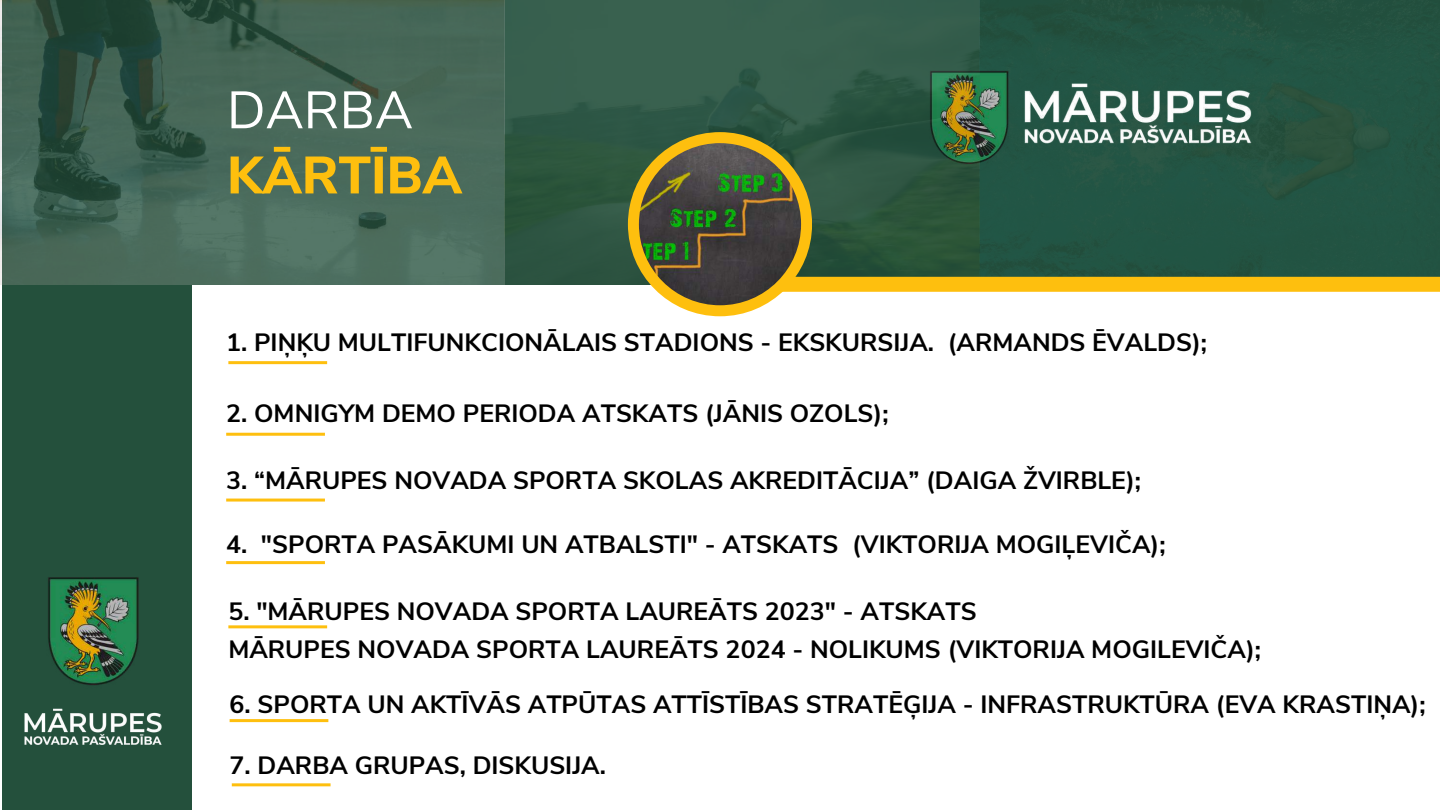
<style>
.page{position:relative;width:1440px;height:810px;background:#fff}
.page>*{position:absolute;margin:0;border:0;box-sizing:border-box;transform-origin:0 0}
.t1{font:800 52.4px "Nunito Sans";color:#febf0e}
.t2{font:52.4px "Nunito Sans";color:#fff}
.t3{font:700 25px/37.5px "Nunito Sans";color:#000}
</style>
<div class="page">
<div style="left:2px;top:270px;width:189px;height:540px;background:#24503c"></div>
<img style="left:0;top:0;width:1440px;height:284px">
<hr style="left:228px;top:361px;width:99px;height:3px;background:#febf0e">
<hr style="left:226px;top:433px;width:99px;height:3px;background:#febf0e">
<hr style="left:226px;top:499px;width:99px;height:3px;background:#febf0e">
<img style="left:928px;top:39px;width:339px;height:162px">
<hr style="left:226px;top:561px;width:99px;height:3px;background:#febf0e">
<div style="left:729px;top:277px;width:711px;height:15px;background:#febf0e"></div>
<div style="left:628px;top:132px;width:184px;height:184px;background:#febf0e;border-radius:50%"></div>
<img style="left:639px;top:143px;width:162px;height:162px;border-radius:50%">
<hr style="left:228px;top:625px;width:99px;height:3px;background:#febf0e">
<hr style="left:230px;top:719px;width:98px;height:3px;background:#febf0e">
<img style="left:24px;top:708px;width:138px;height:37px">
<img style="left:48px;top:577px;width:91px;height:108px">
<hr style="left:232px;top:783px;width:99px;height:3px;background:#febf0e">
<h1 class="t2" style="left:227px;top:75px;width:188px">DARBA</h1>
<h1 class="t1" style="left:227px;top:140px;width:236px">KĀRTĪBA</h1>
<p class="t3" style="left:226px;top:324px;width:982px">1. PIŅĶU MULTIFUNKCIONĀLAIS STADIONS - EKSKURSIJA. (ARMANDS ĒVALDS);</p>
<p class="t3" style="left:226px;top:395px;width:664px">2. OMNIGYM DEMO PERIODA ATSKATS (JĀNIS OZOLS);</p>
<p class="t3" style="left:226px;top:462px;width:916px">3. “MĀRUPES NOVADA SPORTA SKOLAS AKREDITĀCIJA” (DAIGA ŽVIRBLE);</p>
<p class="t3" style="left:226px;top:526px;width:941px">4. "SPORTA PASĀKUMI UN ATBALSTI" - ATSKATS (VIKTORIJA MOGIĻEVIČA);</p>
<p class="t3" style="left:228px;top:593px;width:1034px">5. "MĀRUPES NOVADA SPORTA LAUREĀTS 2023" - ATSKATS<br>MĀRUPES NOVADA SPORTA LAUREĀTS 2024 - NOLIKUMS (VIKTORIJA MOGILEVIČA);</p>
<p class="t3" style="left:230px;top:686px;width:1197px">6. SPORTA UN AKTĪVĀS ATPŪTAS ATTĪSTĪBAS STRATĒĢIJA - INFRASTRUKTŪRA (EVA KRASTIŅA);</p>
<p class="t3" style="left:230px;top:747px;width:378px">7. DARBA GRUPAS, DISKUSIJA.</p>
</div>
